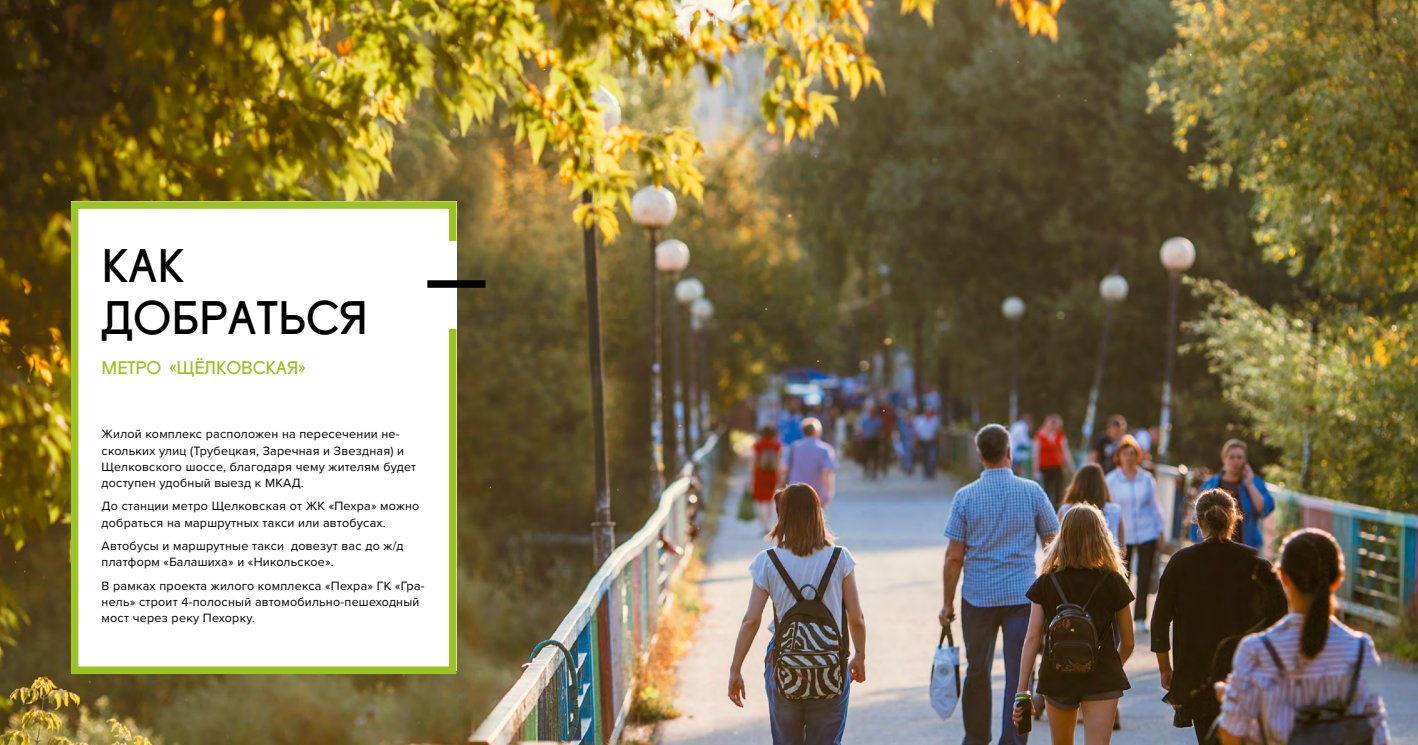
<style>
.page{position:relative;width:1418px;height:745px;background:#fff}
.page>*{position:absolute;margin:0;border:0;box-sizing:border-box;transform-origin:0 0}
.t1{font:45px/52.5px "Fugue Head";color:#000}
.t2{font:17.5px "Fugue Head";color:#9dc225}
.t3{font:12.5px/16.2px "Proxima Nova";letter-spacing:.02em;color:#000}
</style>
<div class="page">
<img style="left:0;top:0;width:1417px;height:744px">
<svg style="left:67px;top:197px;width:393px;height:480px"></svg>
<div style="left:427px;top:280px;width:58px;height:7px;background:#000"></div>
<h1 class="t1" style="left:102px;top:235px;width:268px">КАК<br>ДОБРАТЬСЯ</h1>
<h2 class="t2" style="left:102px;top:354px;width:206px">МЕТРО «ЩЁЛКОВСКАЯ»</h2>
<p class="t3" style="left:102px;top:426px;width:316px">Жилой комплекс расположен на пересечении не&shy;скольких улиц (Трубецкая, Заречная и Звездная) и Щелковского шоссе, благодаря чему жителям будет доступен удобный выезд к МКАД.</p>
<p class="t3" style="left:102px;top:498px;width:319px">До станции метро Щелковская от ЖК «Пехра» можно добраться на маршрутных такси или автобусах.</p>
<p class="t3" style="left:102px;top:537px;width:303px">Автобусы и маршрутные такси довезут вас до ж/д платформ «Балашиха» и «Никольское».</p>
<p class="t3" style="left:102px;top:577px;width:324px">В рамках проекта жилого комплекса «Пехра» ГК «Гра&shy;нель» строит 4-полосный автомобильно-пешеходный мост через реку Пехорку.</p>
</div>
